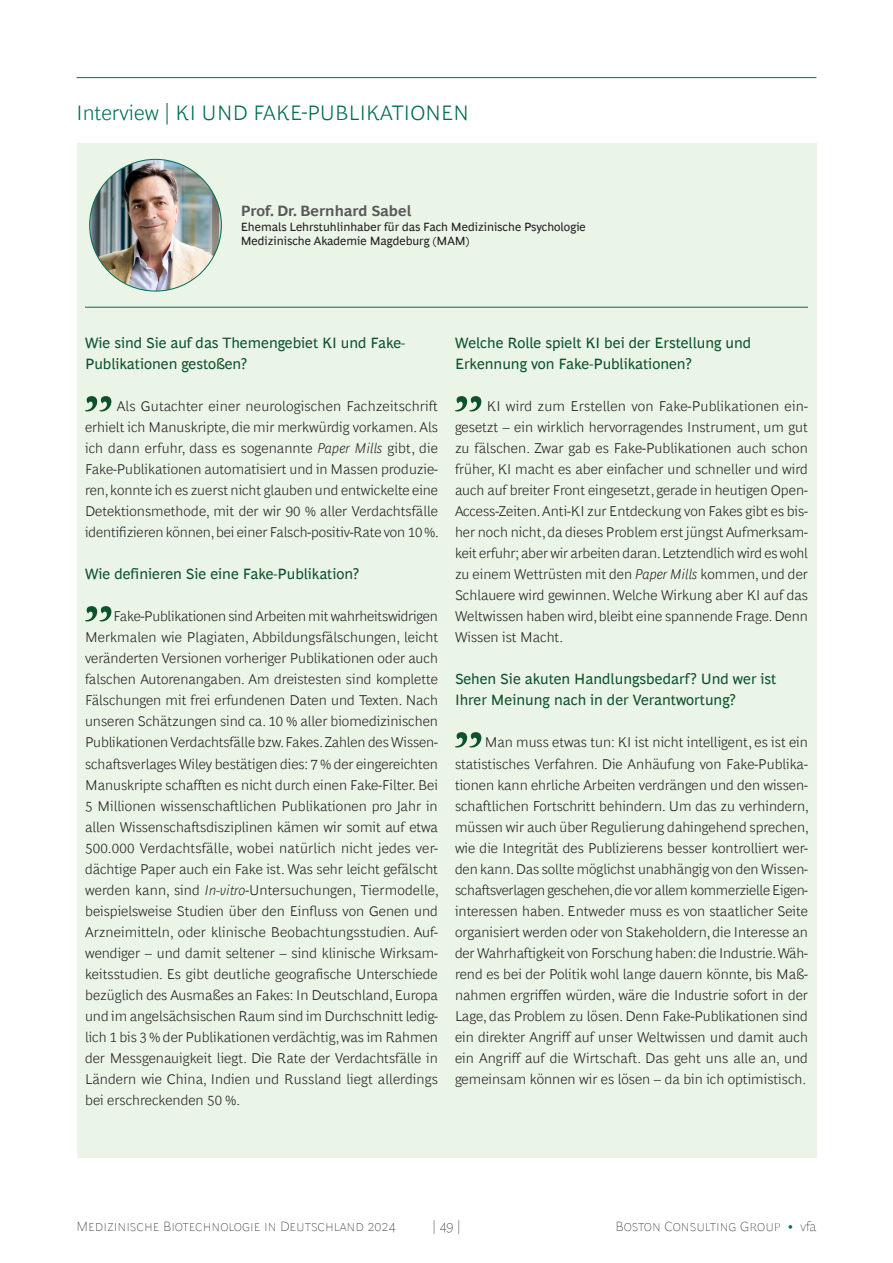
<style>
.page{position:relative;width:893px;height:1263px;background:#fff}
.page>*{position:absolute;margin:0;border:0;box-sizing:border-box;transform-origin:0 0}
.Gast_A-Head{font:300 21px "Henderson BCG Sans";letter-spacing:.01em;color:#006e51}
.Interviews_Fragen{font:15px/21px "Henderson BCG Sans";color:#0d522d}
.Gast_Autor{font:700 15px "Henderson BCG Sans";color:#57585a}
.Interview_Antwort{font:300 14.25px/21px "Henderson BCG Sans";color:#231f20;text-align:justify}
.t1{font:100 13.5px "Henderson BCG Sans";color:#231f20}
.Gast_Autor_Job_Titel{font:12px "Henderson BCG Sans";color:#231f20}
.s1{font-style:italic}
.s2{font-weight:300;font-size:12px;color:#006e51}
</style>
<div class="page">
<div style="left:77px;top:143px;width:739px;height:1014px;background:#eaf4e7"></div>
<hr style="left:77px;top:77px;width:739px;height:1px;background:#006e51">
<hr style="left:85px;top:307px;width:723px;height:1px;background:#006e51">
<svg style="left:85px;top:396px;width:26px;height:15px"></svg>
<svg style="left:85px;top:606px;width:26px;height:15px"></svg>
<svg style="left:455px;top:396px;width:26px;height:15px"></svg>
<svg style="left:455px;top:732px;width:26px;height:15px"></svg>
<img style="left:90px;top:159px;width:131px;height:132px;border-radius:66px">
<p class="Gast_A-Head" style="left:77px;top:97px;width:394px">Interview | KI UND FAKE-PUBLIKATIONEN</p>
<p class="Gast_Autor" style="left:241px;top:200px;width:172px">Prof. Dr. Bernhard Sabel</p>
<p class="Gast_Autor_Job_Titel" style="left:241px;top:218px;width:347px">Ehemals Lehrstuhlinhaber für das Fach Medizinische Psychologie</p>
<p class="Gast_Autor_Job_Titel" style="left:241px;top:232px;width:231px">Medizinische Akademie Magdeburg (MAM)</p>
<p class="Interviews_Fragen" style="left:85px;top:332px;width:322px">Wie sind Sie auf das Themengebiet KI und Fake-<br>Publikationen gestoßen?</p>
<p class="Interview_Antwort" style="left:85px;top:395px;width:355px;text-indent:32px">Als Gutachter einer neurologischen Fachzeitschrift erhielt ich Manuskripte, die mir merkwürdig vorkamen. Als ich dann erfuhr, dass es sogenannte <span class="s1">Paper Mills</span> gibt, die Fake-Publikationen automatisiert und in Massen produzie&shy;ren, konnte ich es zuerst nicht glauben und entwickelte eine Detektionsmethode, mit der wir 90 % aller Verdachtsfälle identifizieren können, bei einer Falsch-positiv-Rate von 10 %.</p>
<p class="Interviews_Fragen" style="left:85px;top:563px;width:276px">Wie definieren Sie eine Fake-Publikation?</p>
<p class="Interview_Antwort" style="left:85px;top:605px;width:355px;text-indent:28px">Fake-Publikationen sind Arbeiten mit wahrheitswidrigen Merkmalen wie Plagiaten, Abbildungsfälschungen, leicht veränderten Versionen vorheriger Publikationen oder auch falschen Autorenangaben. Am dreistesten sind komplette Fälschungen mit frei erfundenen Daten und Texten. Nach unseren Schätzungen sind ca. 10 % aller biomedizinischen Publikationen Verdachtsfälle bzw. Fakes. Zahlen des Wissen&shy;schaftsverlages Wiley bestätigen dies: 7 % der eingereichten Manuskripte schafften es nicht durch einen Fake-Filter. Bei 5 Millionen wissenschaftlichen Publikationen pro Jahr in allen Wissenschaftsdisziplinen kämen wir somit auf etwa 500.000 Verdachtsfälle, wobei natürlich nicht jedes ver&shy;dächtige Paper auch ein Fake ist. Was sehr leicht gefälscht werden kann, sind <span class="s1">In-vitro</span>-Untersuchungen, Tiermodelle, beispielsweise Studien über den Einfluss von Genen und Arzneimitteln, oder klinische Beobachtungsstudien. Auf&shy;wendiger – und damit seltener – sind klinische Wirksam&shy;keitsstudien. Es gibt deutliche geografische Unterschiede bezüglich des Ausmaßes an Fakes: In Deutschland, Europa und im angelsächsischen Raum sind im Durchschnitt ledig&shy;lich 1 bis 3 % der Publikationen verdächtig, was im Rahmen der Messgenauigkeit liegt. Die Rate der Verdachtsfälle in Ländern wie China, Indien und Russland liegt allerdings bei erschreckenden 50 %.</p>
<p class="Interviews_Fragen" style="left:455px;top:332px;width:298px">Welche Rolle spielt KI bei der Erstellung und<br>Erkennung von Fake-Publikationen?</p>
<p class="Interview_Antwort" style="left:455px;top:395px;width:354px;text-indent:32px">KI wird zum Erstellen von Fake-Publikationen ein&shy;gesetzt – ein wirklich hervorragendes Instrument, um gut zu fälschen. Zwar gab es Fake-Publikationen auch schon früher, KI macht es aber einfacher und schneller und wird auch auf breiter Front eingesetzt, gerade in heutigen Open-Access-Zeiten. Anti-KI zur Entdeckung von Fakes gibt es bis&shy;her noch nicht, da dieses Problem erst jüngst Aufmerksam&shy;keit erfuhr; aber wir arbeiten daran. Letztendlich wird es wohl zu einem Wettrüsten mit den <span class="s1">Paper Mills</span> kommen, und der Schlauere wird gewinnen. Welche Wirkung aber KI auf das Weltwissen haben wird, bleibt eine spannende Frage. Denn Wissen ist Macht.</p>
<p class="Interviews_Fragen" style="left:455px;top:668px;width:323px">Sehen Sie akuten Handlungsbedarf? Und wer ist<br>Ihrer Meinung nach in der Verantwortung?</p>
<p class="Interview_Antwort" style="left:455px;top:731px;width:355px;text-indent:30px">Man muss etwas tun: KI ist nicht intelligent, es ist ein statistisches Verfahren. Die Anhäufung von Fake-Publika&shy;tionen kann ehrliche Arbeiten verdrängen und den wissen&shy;schaftlichen Fortschritt behindern. Um das zu verhindern, müssen wir auch über Regulierung dahingehend sprechen, wie die Integrität des Publizierens besser kontrolliert wer&shy;den kann. Das sollte möglichst unabhängig von den Wissen&shy;schaftsverlagen geschehen, die vor allem kommerzielle Eigen&shy;interessen haben. Entweder muss es von staatlicher Seite organisiert werden oder von Stakeholdern, die Interesse an der Wahrhaftigkeit von Forschung haben: die Industrie. Wäh&shy;rend es bei der Politik wohl lange dauern könnte, bis Maß&shy;nahmen ergriffen würden, wäre die Industrie sofort in der Lage, das Problem zu lösen. Denn Fake-Publikationen sind ein direkter Angriff auf unser Weltwissen und damit auch ein Angriff auf die Wirtschaft. Das geht uns alle an, und gemeinsam können wir es lösen – da bin ich optimistisch.</p>
<p class="t1" style="left:77px;top:1216px;width:320px">Medizinische Biotechnologie in Deutschland 2024</p>
<p class="t1" style="left:432px;top:1216px;width:30px">| 49 |</p>
<p class="t1" style="left:615px;top:1216px;width:202px">Boston Consulting Group <span class="s2">•</span> vfa</p>
</div>
